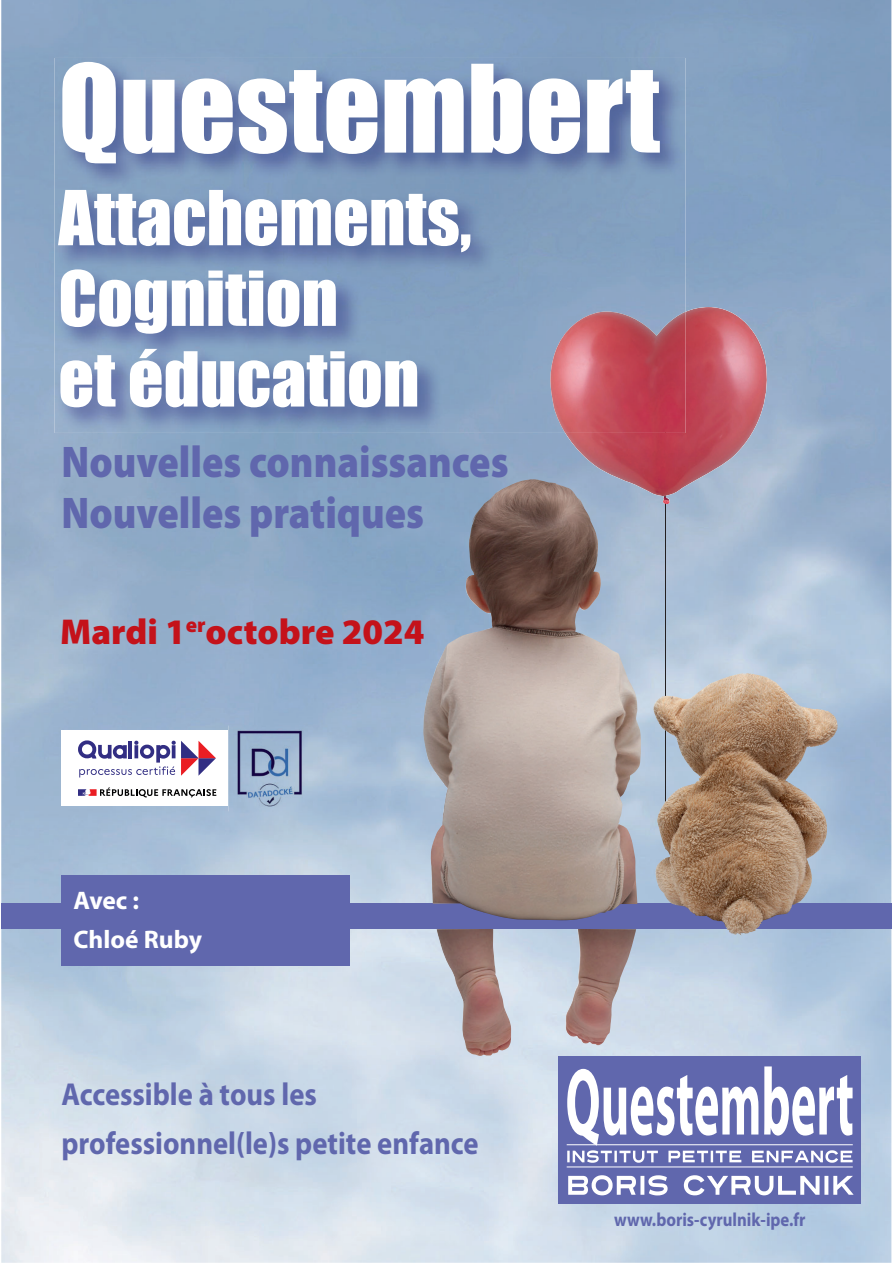
<style>
.page{position:relative;width:893px;height:1263px;background:#fff}
.page>*{position:absolute;margin:0;border:0;box-sizing:border-box;transform-origin:0 0}
.t1{font:112.5px "Impact";color:#fff}
.t2{font:70.05px/80.7px "Impact";color:#fff}
.t3{font:900 44.55px/50.8px "Myriad Pro";color:#6067ad;scale:.89 1}
.t4{font:900 36px "Myriad Pro";color:#c4121a}
.t5{font:700 31.8px/48.8px "Myriad Pro";color:#6067ad;scale:.9 1}
.t6{font:700 25.5px/38.2px "Myriad Pro";color:#fff}
.t7{font:700 19.05px "Myriad Pro";color:#6067ad;scale:.88 1}
</style>
<div class="page">
<img style="left:1px;top:0;width:890px;height:1263px">
<div style="left:1px;top:904px;width:890px;height:25px;background:#6067ad"></div>
<hr style="left:665px;top:424px;width:1px;height:387px;background:#231f20">
<img style="left:423px;top:479px;width:218px;height:568px">
<img style="left:652px;top:673px;width:186px;height:263px">
<img style="left:565px;top:307px;width:205px;height:197px">
<img style="left:55px;top:58px;width:630px;height:375px">
<img style="left:547px;top:312px;width:138px;height:121px">
<div style="left:61px;top:875px;width:289px;height:90px;background:#6067ad"></div>
<div style="left:61px;top:730px;width:167px;height:75px;background:#fff"></div>
<svg style="left:78px;top:740px;width:138px;height:38px"></svg>
<svg style="left:78px;top:787px;width:138px;height:10px"></svg>
<img style="left:230px;top:726px;width:75px;height:85px">
<div style="left:559px;top:1056px;width:302px;height:147px;background:#6067ad"></div>
<svg style="left:568px;top:1175px;width:285px;height:20px"></svg>
<hr style="left:567px;top:1144px;width:286px;height:1px;background:#fff">
<hr style="left:567px;top:1166px;width:286px;height:1px;background:#fff">
<svg style="left:567px;top:1066px;width:285px;height:97px"></svg>
<h1 class="t1" style="left:58px;top:39px;width:603px">Questembert</h1>
<h2 class="t2" style="left:58px;top:177px;width:415px">Attachements,<br>Cognition<br>et éducation</h2>
<h3 class="t3" style="left:61px;top:436px;width:504px">Nouvelles connaissances<br>Nouvelles pratiques</h3>
<p class="t4" style="left:60px;top:611px;width:366px">Mardi 1<sup>er</sup>octobre 2024</p>
<p class="t6" style="left:73px;top:883px;width:130px">Avec :<br>Chloé Ruby</p>
<p class="t5" style="left:61px;top:1072px;width:465px">Accessible à tous les professionnel(le)s petite enfance</p>
<p class="t7" style="left:614px;top:1212px;width:219px">www.boris-cyrulnik-ipe.fr</p>
</div>
